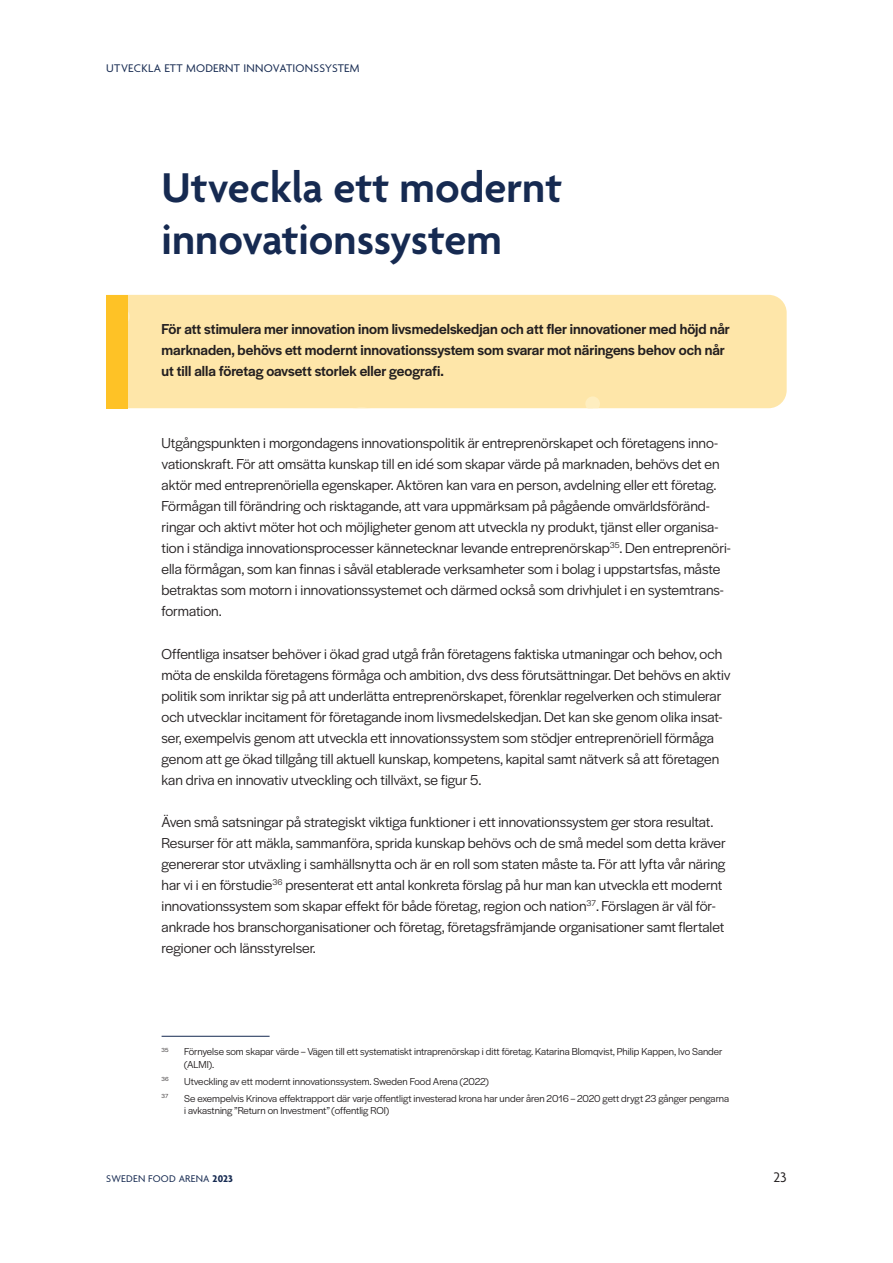
<style>
.page{position:relative;width:893px;height:1263px;background:#fff}
.page>*{position:absolute;margin:0;border:0;box-sizing:border-box;transform-origin:0 0}
.t1{font:600 45px/51.8px "Agenda";color:#162a51}
.t2{font:15px/21px "Halyard Display";color:#231f20}
.t3{font:500 15px/21px "Halyard Display";color:#231f20}
.t4{font:15px "Agenda";color:#231f20}
.t5{font:12px "Agenda";letter-spacing:.02em;color:#162a51}
.t6{font:10.5px/12.6px "Halyard Display";color:#231f20}
.t7{font:10.5px "Agenda";letter-spacing:.02em;color:#162a51}
.t8{font:6.15px "Halyard Display";color:#231f20}
.s1{font-weight:700}
</style>
<div class="page">
<div style="left:128px;top:295px;width:659px;height:113px;background:#fee6a9"></div>
<svg style="left:564px;top:396px;width:36px;height:12px"></svg>
<svg style="left:128px;top:308px;width:3px;height:17px"></svg>
<svg style="left:335px;top:407px;width:53px;height:1px"></svg>
<div style="left:106px;top:295px;width:22px;height:113px;background:#fec226"></div>
<hr style="left:162px;top:1036px;width:108px;height:1px;background:#162a51">
<p class="t5" style="left:106px;top:61px;width:255px">UTVECKLA ETT MODERNT INNOVATIONSSYSTEM</p>
<h1 class="t1" style="left:162px;top:163px;width:402px">Utveckla ett modernt innovationssystem</h1>
<p class="t3" style="left:162px;top:319px;width:570px">För att stimulera mer innovation inom livsmedelskedjan och att fler innovationer med höjd når marknaden, behövs ett modernt innovationssystem som svarar mot näringens behov och når ut till alla företag oavsett storlek eller geografi.</p>
<p class="t2" style="left:162px;top:433px;width:571px">Utgångspunkten i morgondagens innovationspolitik är entreprenörskapet och företagens inno&shy;vationskraft. För att omsätta kunskap till en idé som skapar värde på marknaden, behövs det en aktör med entreprenöriella egenskaper. Aktören kan vara en person, avdelning eller ett företag.<br>Förmågan till förändring och risktagande, att vara uppmärksam på pågående omvärldsföränd&shy;ringar och aktivt möter hot och möjligheter genom att utveckla ny produkt, tjänst eller organisa&shy;tion i ständiga innovationsprocesser kännetecknar levande entreprenörskap<sup>35</sup>. Den entreprenöri&shy;ella förmågan, som kan finnas i såväl etablerade verksamheter som i bolag i uppstartsfas, måste betraktas som motorn i innovationssystemet och därmed också som drivhjulet i en systemtrans&shy;formation.</p>
<p class="t2" style="left:162px;top:643px;width:571px">Offentliga insatser behöver i ökad grad utgå från företagens faktiska utmaningar och behov, och möta de enskilda företagens förmåga och ambition, dvs dess förutsättningar. Det behövs en aktiv politik som inriktar sig på att underlätta entreprenörskapet, förenklar regelverken och stimulerar och utvecklar incitament för företagande inom livsmedelskedjan. Det kan ske genom olika insat&shy;ser, exempelvis genom att utveckla ett innovationssystem som stödjer entreprenöriell förmåga genom att ge ökad tillgång till aktuell kunskap, kompetens, kapital samt nätverk så att företagen kan driva en innovativ utveckling och tillväxt, se figur 5.</p>
<p class="t2" style="left:162px;top:812px;width:566px">Även små satsningar på strategiskt viktiga funktioner i ett innovationssystem ger stora resultat.<br>Resurser för att mäkla, sammanföra, sprida kunskap behövs och de små medel som detta kräver genererar stor utväxling i samhällsnytta och är en roll som staten måste ta. För att lyfta vår näring har vi i en förstudie<sup>36</sup> presenterat ett antal konkreta förslag på hur man kan utveckla ett modernt innovationssystem som skapar effekt för både företag, region och nation<sup>37</sup>. Förslagen är väl för&shy;ankrade hos branschorganisationer och företag, företagsfrämjande organisationer samt flertalet regioner och länsstyrelser.</p>
<p class="t8" style="left:162px;top:1046px;width:8px">35</p>
<p class="t6" style="left:184px;top:1045px;width:540px">Förnyelse som skapar värde – Vägen till ett systematiskt intraprenörskap i ditt företag. Katarina Blomqvist, Philip Kappen, Ivo Sander (ALMI).</p>
<p class="t8" style="left:162px;top:1076px;width:8px">36</p>
<p class="t6" style="left:184px;top:1075px;width:306px">Utveckling av ett modernt innovationssystem. Sweden Food Arena (2022)</p>
<p class="t8" style="left:162px;top:1093px;width:8px">37</p>
<p class="t6" style="left:184px;top:1092px;width:547px">Se exempelvis Krinova effektrapport där varje offentligt investerad krona har under åren 2016 – 2020 gett drygt 23 gånger pengarna i avkastning ”Return on Investment” (offentlig ROI)</p>
<p class="t7" style="left:106px;top:1172px;width:128px">SWEDEN FOOD ARENA <span class="s1">2023</span></p>
<p class="t4" style="left:773px;top:1168px;width:15px">23</p>
</div>
